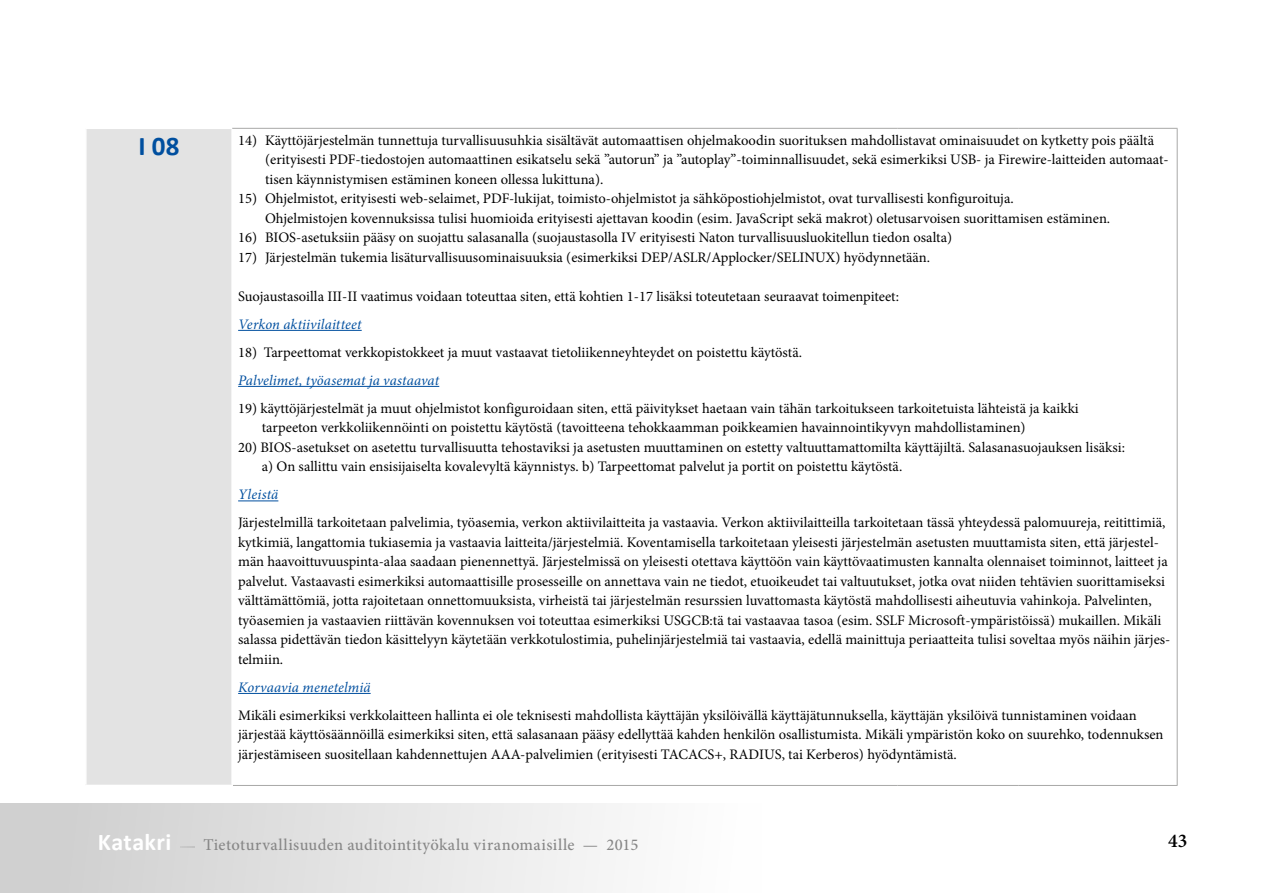
<style>
.page{position:relative;width:1263px;height:893px;background:#fff}
.page>*{position:absolute;margin:0;border:0;box-sizing:border-box;transform-origin:0 0}
.osa-alue_tunnus{font:700 27px "Calibri";color:#004f9f}
.t1{font:600 19.5px "Minion Pro";color:#000}
.t2{font:500 16.5px "Minion Pro";letter-spacing:.02em;color:#878787}
.luettelo_num{font:14.55px/19.5px "Minion Pro";color:#000}
.väliotsikko_alleviiv{font:italic 14.55px "Minion Pro";letter-spacing:.005em;color:#004f9f}
.s1{font-family:"Calibri";font-weight:700;font-size:24px;color:#fff}
.s2{color:#fff}
</style>
<div class="page">
<div style="left:0;top:804px;width:761px;height:89px;background:linear-gradient(to right,#ccc,#fff)"></div>
<div style="left:86px;top:128px;width:146px;height:657px;background:#e3e3e3"></div>
<hr style="left:232px;top:128px;width:665px;height:1px;background:#a8a8a7">
<hr style="left:897px;top:128px;width:122px;height:1px;background:#a8a8a7">
<hr style="left:1019px;top:128px;width:158px;height:1px;background:#a8a8a7">
<hr style="left:1177px;top:129px;width:1px;height:656px;background:#a8a8a7">
<hr style="left:233px;top:785px;width:664px;height:1px;background:#a8a8a7">
<hr style="left:897px;top:785px;width:122px;height:1px;background:#a8a8a7">
<hr style="left:1019px;top:785px;width:158px;height:1px;background:#a8a8a7">
<hr style="left:85px;top:129px;width:2px;height:656px;background:#fff">
<hr style="left:231px;top:129px;width:2px;height:656px;background:#fff">
<hr style="left:85px;top:128px;width:147px;height:1px;background:#fff">
<hr style="left:238px;top:330px;width:124px;height:1px;background:#004f9f">
<hr style="left:238px;top:386px;width:201px;height:1px;background:#004f9f">
<hr style="left:238px;top:500px;width:40px;height:1px;background:#004f9f">
<hr style="left:238px;top:693px;width:133px;height:1px;background:#004f9f">
<p class="osa-alue_tunnus" style="left:138px;top:128px;width:42px">I 08</p>
<p class="luettelo_num" style="left:265px;top:131px;width:905px;text-indent:-27px">14) Käyttöjärjestelmän tunnettuja turvallisuusuhkia sisältävät automaattisen ohjelmakoodin suorituksen mahdollistavat ominaisuudet on kytketty pois päältä (erityisesti PDF-tiedostojen automaattinen esikatselu sekä ”autorun” ja ”autoplay”-toiminnallisuudet, sekä esimerkiksi USB- ja Firewire-laitteiden automaat&shy;tisen käynnistymisen estäminen koneen ollessa lukittuna).</p>
<p class="luettelo_num" style="left:265px;top:189px;width:847px;text-indent:-27px">15) Ohjelmistot, erityisesti web-selaimet, PDF-lukijat, toimisto-ohjelmistot ja sähköpostiohjelmistot, ovat turvallisesti konfiguroituja.<br>Ohjelmistojen kovennuksissa tulisi huomioida erityisesti ajettavan koodin (esim. JavaScript sekä makrot) oletusarvoisen suorittamisen estäminen.</p>
<p class="luettelo_num" style="left:238px;top:228px;width:716px">16) BIOS-asetuksiin pääsy on suojattu salasanalla (suojaustasolla IV erityisesti Naton turvallisuusluokitellun tiedon osalta)</p>
<p class="luettelo_num" style="left:238px;top:248px;width:693px">17) Järjestelmän tukemia lisäturvallisuusominaisuuksia (esimerkiksi DEP/ASLR/Applocker/SELINUX) hyödynnetään.</p>
<p class="luettelo_num" style="left:238px;top:287px;width:662px">Suojaustasoilla III-II vaatimus voidaan toteuttaa siten, että kohtien 1-17 lisäksi toteutetaan seuraavat toimenpiteet:</p>
<p class="väliotsikko_alleviiv" style="left:238px;top:314px;width:125px">Verkon aktiivilaitteet</p>
<p class="luettelo_num" style="left:238px;top:343px;width:565px">18) Tarpeettomat verkkopistokkeet ja muut vastaavat tietoliikenneyhteydet on poistettu käytöstä.</p>
<p class="väliotsikko_alleviiv" style="left:238px;top:370px;width:203px">Palvelimet, työasemat ja vastaavat</p>
<p class="luettelo_num" style="left:262px;top:399px;width:819px;text-indent:-24px">19) käyttöjärjestelmät ja muut ohjelmistot konfiguroidaan siten, että päivitykset haetaan vain tähän tarkoitukseen tarkoitetuista lähteistä ja kaikki tarpeeton verkkoliikennöinti on poistettu käytöstä (tavoitteena tehokkaamman poikkeamien havainnointikyvyn mahdollistaminen)</p>
<p class="luettelo_num" style="left:262px;top:438px;width:865px;text-indent:-24px">20) BIOS-asetukset on asetettu turvallisuutta tehostaviksi ja asetusten muuttaminen on estetty valtuuttamattomilta käyttäjiltä. Salasanasuojauksen lisäksi: a) On sallittu vain ensisijaiselta kovalevyltä käynnistys. b) Tarpeettomat palvelut ja portit on poistettu käytöstä.</p>
<p class="väliotsikko_alleviiv" style="left:238px;top:485px;width:42px">Yleistä</p>
<p class="luettelo_num" style="left:238px;top:513px;width:934px">Järjestelmillä tarkoitetaan palvelimia, työasemia, verkon aktiivilaitteita ja vastaavia. Verkon aktiivilaitteilla tarkoitetaan tässä yhteydessä palomuureja, reitittimiä, kytkimiä, langattomia tukiasemia ja vastaavia laitteita/järjestelmiä. Koventamisella tarkoitetaan yleisesti järjestelmän asetusten muuttamista siten, että järjestel&shy;män haavoittuvuuspinta-alaa saadaan pienennettyä. Järjestelmissä on yleisesti otettava käyttöön vain käyttövaatimusten kannalta olennaiset toiminnot, laitteet ja palvelut. Vastaavasti esimerkiksi automaattisille prosesseille on annettava vain ne tiedot, etuoikeudet tai valtuutukset, jotka ovat niiden tehtävien suorittamiseksi välttämättömiä, jotta rajoitetaan onnettomuuksista, virheistä tai järjestelmän resurssien luvattomasta käytöstä mahdollisesti aiheutuvia vahinkoja. Palvelinten, työasemien ja vastaavien riittävän kovennuksen voi toteuttaa esimerkiksi USGCB:tä tai vastaavaa tasoa (esim. SSLF Microsoft-ympäristöissä) mukaillen. Mikäli salassa pidettävän tiedon käsittelyyn käytetään verkkotulostimia, puhelinjärjestelmiä tai vastaavia, edellä mainittuja periaatteita tulisi soveltaa myös näihin järjes&shy;telmiin.</p>
<p class="väliotsikko_alleviiv" style="left:238px;top:677px;width:134px">Korvaavia menetelmiä</p>
<p class="luettelo_num" style="left:238px;top:706px;width:927px">Mikäli esimerkiksi verkkolaitteen hallinta ei ole teknisesti mahdollista käyttäjän yksilöivällä käyttäjätunnuksella, käyttäjän yksilöivä tunnistaminen voidaan järjestää käyttösäännöillä esimerkiksi siten, että salasanaan pääsy edellyttää kahden henkilön osallistumista. Mikäli ympäristön koko on suurehko, todennuksen järjestämiseen suositellaan kahdennettujen AAA-palvelimien (erityisesti TACACS+, RADIUS, tai Kerberos) hyödyntämistä.</p>
<p class="t2" style="left:98px;top:834px;width:542px"><span class="s1">Katakri</span> <span class="s2">—</span> Tietoturvallisuuden auditointityökalu viranomaisille — 2015</p>
<h2 class="t1" style="left:1168px;top:827px;width:21px">43</h2>
</div>
